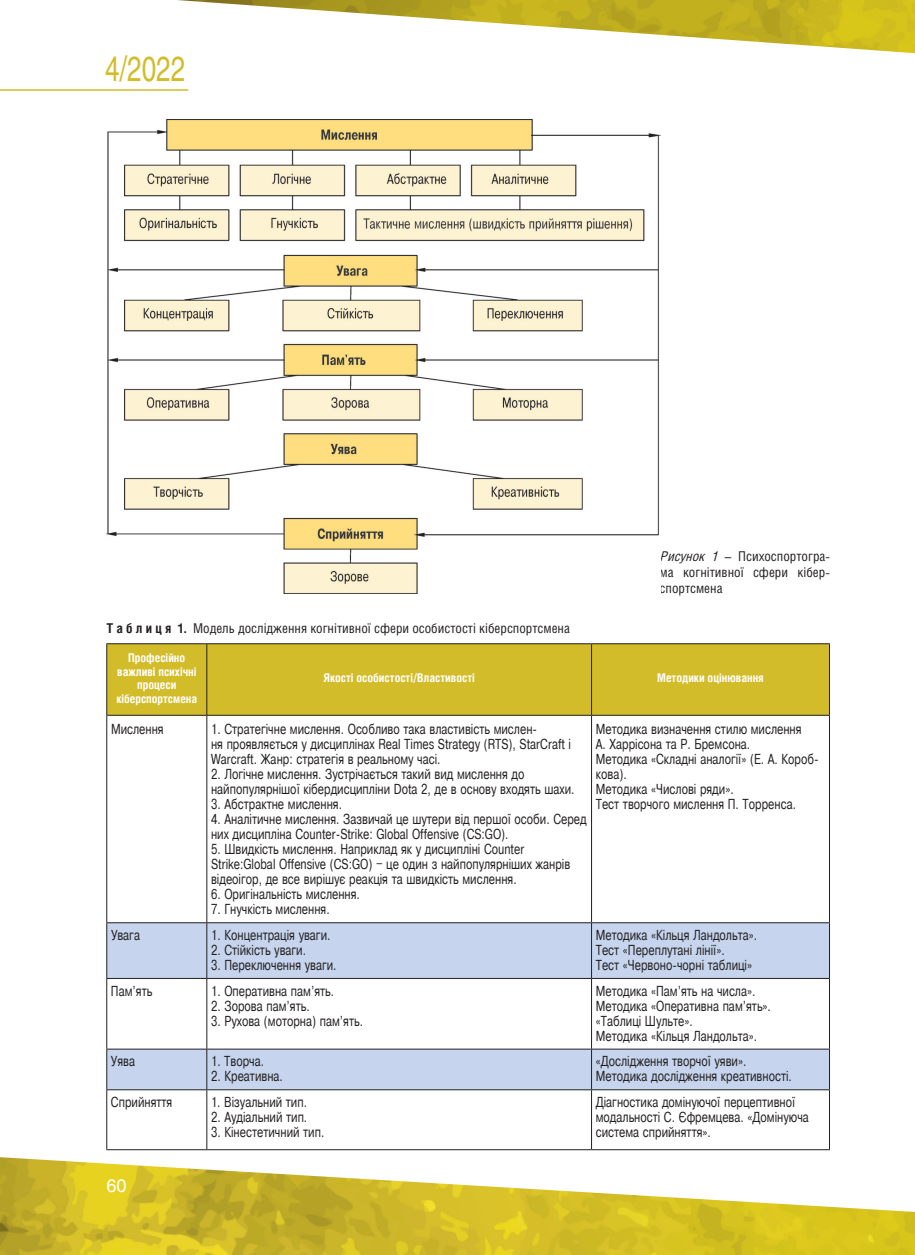
<style>
.page{position:relative;width:915px;height:1255px;background:#fff}
.page>*{position:absolute;margin:0;border:0;box-sizing:border-box;transform-origin:0 0}
.t1{font:34.5px "Helios C";color:#d3bc29;scale:.75 1}
.t2{font:18px "Helios C";color:#fff}
.t3{font:13.5px/15px "Pragmatica";color:#231f20}
.t4{font:13.5px/16.2px "Helios Cond C";color:#231f20;text-align:justify}
.t5{font:700 12px/13.5px "Helios Cond C";color:#fff;text-align:center}
.s1{font-style:italic}
.s2{font-weight:700}
</style>
<div class="page">
<img style="left:177px;top:0;width:737px;height:53px">
<img style="left:0;top:1157px;width:914px;height:97px">
<hr style="left:0;top:89px;width:188px;height:2px;background:#d3bc29">
<img style="left:106px;top:119px;width:554px;height:474px">
<div style="left:107px;top:644px;width:721px;height:71px;background:#d3bc29"></div>
<svg style="left:107px;top:923px;width:721px;height:166px;fill:#c6d5ed"></svg>
<hr style="left:206px;top:644px;width:1px;height:71px;background:#231f20">
<hr style="left:591px;top:644px;width:1px;height:71px;background:#231f20">
<hr style="left:106px;top:715px;width:1px;height:207px;background:#231f20">
<hr style="left:206px;top:715px;width:1px;height:207px;background:#231f20">
<hr style="left:591px;top:715px;width:1px;height:207px;background:#231f20">
<hr style="left:828px;top:715px;width:1px;height:207px;background:#231f20">
<hr style="left:206px;top:923px;width:1px;height:55px;background:#231f20">
<hr style="left:591px;top:923px;width:1px;height:55px;background:#231f20">
<hr style="left:106px;top:978px;width:1px;height:70px;background:#231f20">
<hr style="left:206px;top:978px;width:1px;height:70px;background:#231f20">
<hr style="left:591px;top:978px;width:1px;height:70px;background:#231f20">
<hr style="left:828px;top:978px;width:1px;height:70px;background:#231f20">
<hr style="left:206px;top:1049px;width:1px;height:40px;background:#231f20">
<hr style="left:591px;top:1049px;width:1px;height:40px;background:#231f20">
<hr style="left:106px;top:1090px;width:1px;height:59px;background:#231f20">
<hr style="left:206px;top:1090px;width:1px;height:59px;background:#231f20">
<hr style="left:591px;top:1090px;width:1px;height:59px;background:#231f20">
<hr style="left:828px;top:1090px;width:1px;height:59px;background:#231f20">
<hr style="left:106px;top:1149px;width:101px;height:1px;background:#231f20">
<hr style="left:207px;top:1149px;width:384px;height:1px;background:#231f20">
<hr style="left:591px;top:1149px;width:238px;height:1px;background:#231f20">
<hr style="left:106px;top:643px;width:101px;height:1px;background:#231f20">
<hr style="left:106px;top:644px;width:1px;height:71px;background:#231f20">
<hr style="left:207px;top:643px;width:384px;height:1px;background:#231f20">
<hr style="left:591px;top:643px;width:238px;height:1px;background:#231f20">
<hr style="left:828px;top:644px;width:1px;height:71px;background:#231f20">
<hr style="left:106px;top:715px;width:101px;height:1px;background:#231f20">
<hr style="left:207px;top:715px;width:384px;height:1px;background:#231f20">
<hr style="left:591px;top:715px;width:238px;height:1px;background:#231f20">
<hr style="left:106px;top:922px;width:101px;height:1px;background:#231f20">
<hr style="left:106px;top:923px;width:1px;height:55px;background:#231f20">
<hr style="left:207px;top:922px;width:384px;height:1px;background:#231f20">
<hr style="left:591px;top:922px;width:238px;height:1px;background:#231f20">
<hr style="left:828px;top:923px;width:1px;height:55px;background:#231f20">
<hr style="left:106px;top:978px;width:101px;height:1px;background:#231f20">
<hr style="left:207px;top:978px;width:384px;height:1px;background:#231f20">
<hr style="left:591px;top:978px;width:238px;height:1px;background:#231f20">
<hr style="left:106px;top:1048px;width:101px;height:1px;background:#231f20">
<hr style="left:106px;top:1049px;width:1px;height:40px;background:#231f20">
<hr style="left:207px;top:1048px;width:384px;height:1px;background:#231f20">
<hr style="left:591px;top:1048px;width:238px;height:1px;background:#231f20">
<hr style="left:828px;top:1049px;width:1px;height:40px;background:#231f20">
<hr style="left:106px;top:1089px;width:101px;height:1px;background:#231f20">
<hr style="left:207px;top:1089px;width:384px;height:1px;background:#231f20">
<hr style="left:591px;top:1089px;width:238px;height:1px;background:#231f20">
<h1 class="t1" style="left:105px;top:48px;width:108px">4/2022</h1>
<p class="t4" style="left:659px;top:547px;width:172px"><span class="s1">Рисунок 1</span> – Психоспортогра&shy;ма когнітивної сфери кібер&shy;спортсмена</p>
<p class="t4" style="left:106px;top:620px;width:465px"><span class="s2">Т а б л и ц я 1.</span> Модель дослідження когнітивної сфери особистості кіберспортсмена</p>
<p class="t5" style="left:116px;top:650px;width:82px">Професійно важливі психічні процеси кіберспортсмена</p>
<p class="t5" style="left:323px;top:671px;width:153px">Якості особистості/Властивості</p>
<p class="t5" style="left:657px;top:671px;width:108px">Методики оцінювання</p>
<p class="t3" style="left:111px;top:721px;width:54px">Мислення</p>
<p class="t3" style="left:211px;top:721px;width:361px">1. Стратегічне мислення. Особливо така властивість мислен-<br>ня проявляється у дисциплінах Real Times Strategy (RTS), StarCraft і<br>Warcraft. Жанр: стратегія в реальному часі.</p>
<p class="t3" style="left:211px;top:766px;width:365px">2. Логічне мислення. Зустрічається такий вид мислення до найпопулярнішої кібердисципліни Dota 2, де в основу входять шахи.</p>
<p class="t3" style="left:211px;top:796px;width:132px">3. Абстрактне мислення.</p>
<p class="t3" style="left:211px;top:811px;width:377px">4. Аналітичне мислення. Зазвичай це шутери від першої особи. Серед них дисципліна Counter-Strike: Global Offensive (CS:GO).</p>
<p class="t3" style="left:211px;top:841px;width:360px">5. Швидкість мислення. Наприклад як у дисципліні Counter<br>Strike:Global Offensive (CS:GO) – це один з найпопулярніших жанрів відеоігор, де все вирішує реакція та швидкість мислення.</p>
<p class="t3" style="left:211px;top:886px;width:150px">6. Оригінальність мислення.</p>
<p class="t3" style="left:211px;top:901px;width:120px">7. Гнучкість мислення.</p>
<p class="t3" style="left:111px;top:927px;width:30px">Увага</p>
<p class="t3" style="left:211px;top:927px;width:121px">1. Концентрація уваги.</p>
<p class="t3" style="left:211px;top:942px;width:96px">2. Стійкість уваги.</p>
<p class="t3" style="left:211px;top:957px;width:127px">3. Переключення уваги.</p>
<p class="t3" style="left:111px;top:983px;width:43px">Пам’ять</p>
<p class="t3" style="left:211px;top:983px;width:125px">1. Оперативна пам’ять.</p>
<p class="t3" style="left:211px;top:998px;width:100px">2. Зорова пам’ять.</p>
<p class="t3" style="left:211px;top:1013px;width:153px">3. Рухова (моторна) пам’ять.</p>
<p class="t3" style="left:111px;top:1053px;width:26px">Уява</p>
<p class="t3" style="left:211px;top:1053px;width:55px">1. Творча.</p>
<p class="t3" style="left:211px;top:1068px;width:73px">2. Креативна.</p>
<p class="t3" style="left:111px;top:1094px;width:63px">Сприйняття</p>
<p class="t3" style="left:211px;top:1094px;width:97px">1. Візуальний тип.</p>
<p class="t3" style="left:211px;top:1109px;width:98px">2. Аудіальний тип.</p>
<p class="t3" style="left:211px;top:1124px;width:115px">3. Кінестетичний тип.</p>
<p class="t3" style="left:595px;top:721px;width:224px">Методика визначення стилю мислення<br>А. Харрісона та Р. Бремсона.<br>Методика «Складні аналогії» (Е. А. Короб&shy;кова).<br>Методика «Числові ряди».<br>Тест творчого мислення П. Торренса.</p>
<p class="t3" style="left:595px;top:927px;width:163px">Методика «Кільця Ландольта».<br>Тест «Переплутані лінії».<br>Тест «Червоно-чорні таблиці»</p>
<p class="t3" style="left:595px;top:983px;width:177px">Методика «Пам’ять на числа».<br>Методика «Оперативна пам’ять». «Таблиці Шульте».<br>Методика «Кільця Ландольта».</p>
<p class="t3" style="left:595px;top:1053px;width:198px">«Дослідження творчої уяви».<br>Методика дослідження креативності.</p>
<p class="t3" style="left:595px;top:1094px;width:214px">Діагностика домінуючої перцептивної модальності С. Єфремцева. «Домінуюча система сприйняття».</p>
<h2 class="t2" style="left:106px;top:1175px;width:22px">60</h2>
</div>
